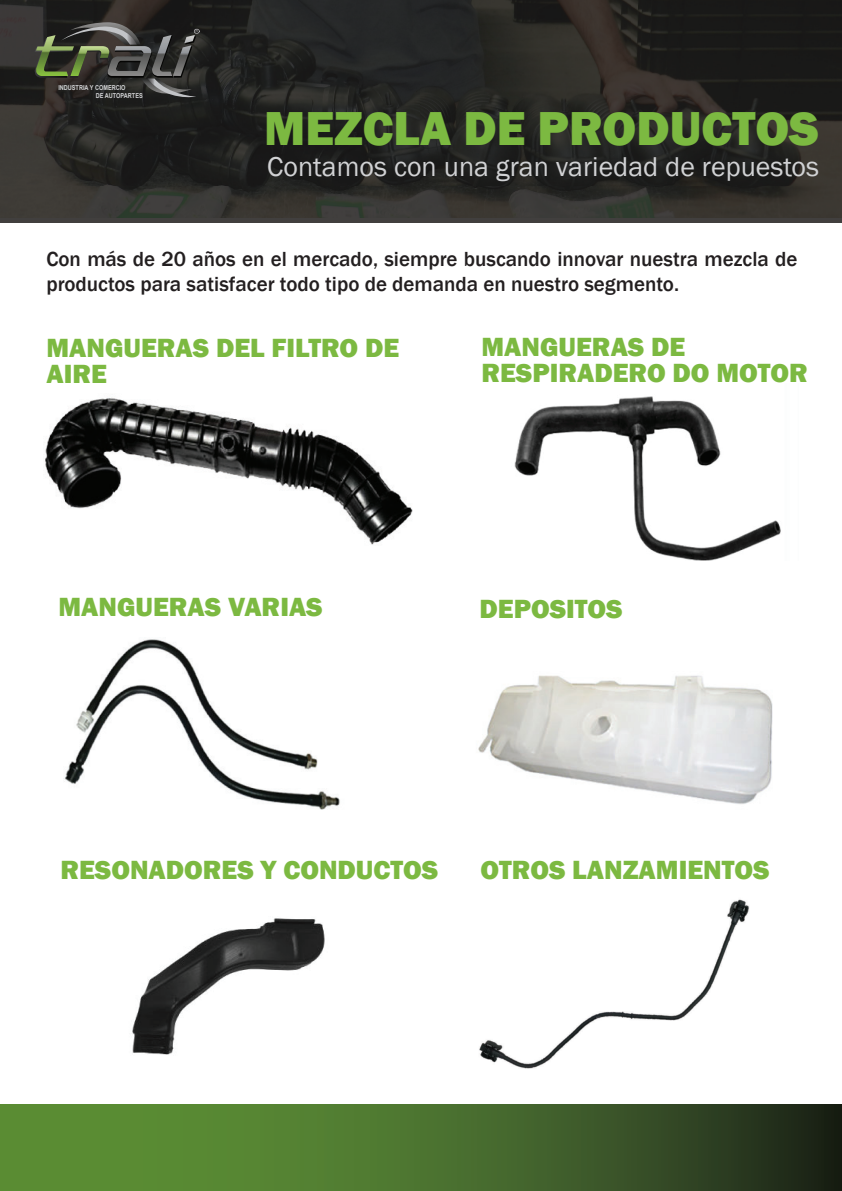
<style>
.page{position:relative;width:842px;height:1191px;background:#fff}
.page>*{position:absolute;margin:0;border:0;box-sizing:border-box;transform-origin:0 0}
.t1{font:800 49px "Franklin Gothic";color:#7cb941}
.t2{font:28px "Franklin Gothic";color:#d1d2d4}
.t3{font:800 27.1px/26.5px "Franklin Gothic";color:#7cb941}
.t4{font:500 21px/25.2px "Franklin Gothic";color:#231f20}
.t5{font:700 6.8px/8.2px "Arial";color:#d1d2d4;scale:.82 1}
.t6{font:3.5px "Myriad Pro";color:#b3b2b3;scale:1.35 1}
</style>
<div class="page">
<hr style="left:0;top:218px;width:842px;height:4px;background:#413f3e">
<img style="left:0;top:0;width:842px;height:218px">
<svg style="left:34px;top:18px;width:166px;height:84px;background:#3c3d36"></svg>
<svg style="left:0;top:1104px;width:842px;height:87px;background:#46692c"></svg>
<img style="left:45px;top:397px;width:368px;height:148px">
<img style="left:514px;top:396px;width:267px;height:164px">
<img style="left:64px;top:639px;width:276px;height:171px">
<img style="left:478px;top:675px;width:295px;height:129px">
<img style="left:132px;top:918px;width:193px;height:137px">
<img style="left:479px;top:899px;width:270px;height:170px">
<p class="t5" style="left:96px;top:83px;width:59px;text-indent:-38px">INDUSTRIA Y COMERCIO<br>DE AUTOPARTES</p>
<p class="t6" style="left:196px;top:29px;width:3px">R</p>
<h1 class="t1" style="left:264px;top:97px;width:556px">MEZCLA DE PRODUCTOS</h1>
<h2 class="t2" style="left:267px;top:149px;width:553px">Contamos con una gran variedad de repuestos</h2>
<p class="t4" style="left:46px;top:246px;width:753px">Con más de 20 años en el mercado, siempre buscando innovar nuestra mezcla de productos para satisfacer todo tipo de demanda en nuestro segmento.</p>
<p class="t3" style="left:46px;top:334px;width:354px">MANGUERAS DEL FILTRO DE<br>AIRE</p>
<p class="t3" style="left:481px;top:333px;width:328px">MANGUERAS DE<br>RESPIRADERO DO MOTOR</p>
<p class="t3" style="left:58px;top:593px;width:266px">MANGUERAS VARIAS</p>
<p class="t3" style="left:479px;top:595px;width:145px">DEPOSITOS</p>
<p class="t3" style="left:60px;top:856px;width:379px">RESONADORES Y CONDUCTOS</p>
<p class="t3" style="left:480px;top:856px;width:290px">OTROS LANZAMIENTOS</p>
</div>
